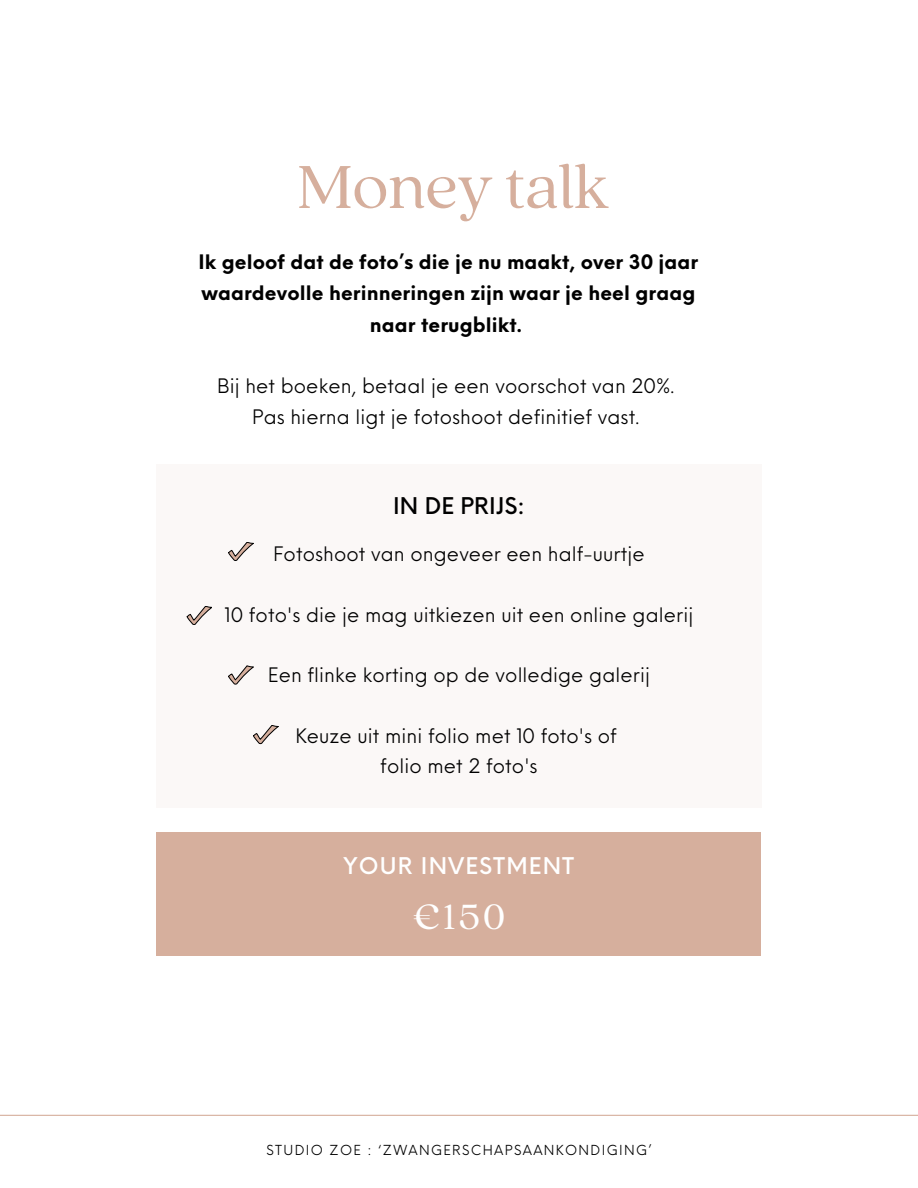
<style>
.page{position:relative;width:918px;height:1188px;background:#fff}
.page>*{position:absolute;margin:0;border:0;box-sizing:border-box;transform-origin:0 0}
.t1{font:67.5px "Quincy CF";color:#d6af9d}
.t2{font:39px "Quincy CF";color:#fff}
.t3{font:500 22.5px "Neue Einstellung";letter-spacing:.05em;color:#fff}
.t4{font:500 22.5px "Neue Einstellung";letter-spacing:.005em;color:#000}
.t5{font:19.5px/30.3px "Neue Einstellung";letter-spacing:.005em;color:#000;text-align:center}
.t6{font:700 19.5px/31.5px "Neue Einstellung";letter-spacing:.005em;color:#000;text-align:center}
.t7{font:13.5px "Neue Einstellung";letter-spacing:.1em;color:#000}
</style>
<div class="page">
<hr style="left:0;top:1115px;width:918px;height:1px;background:#d6af9d">
<div style="left:157px;top:465px;width:604px;height:343px;background:#f8f4f1"></div>
<svg style="left:228px;top:542px;width:25px;height:19px"></svg>
<svg style="left:187px;top:606px;width:25px;height:19px"></svg>
<svg style="left:228px;top:666px;width:25px;height:18px"></svg>
<div style="left:157px;top:833px;width:604px;height:123px;background:#d6af9d"></div>
<svg style="left:253px;top:725px;width:25px;height:19px"></svg>
<h1 class="t1" style="left:297px;top:143px;width:313px">Money talk</h1>
<h4 class="t6" style="left:199px;top:244px;width:501px">Ik geloof dat de foto’s die je nu maakt, over 30 jaar waardevolle herinneringen zijn waar je heel graag naar terugblikt.</h4>
<h5 class="t5" style="left:217px;top:369px;width:459px">Bij het boeken, betaal je een voorschot van 20%.<br>Pas hierna ligt je fotoshoot definitief vast.</h5>
<h5 class="t4" style="left:393px;top:486px;width:133px">IN DE PRIJS:</h5>
<h3 class="t5" style="left:273px;top:537px;width:373px">Fotoshoot van ongeveer een half-uurtje</h3>
<p class="t5" style="left:225px;top:597px;width:470px">10 foto's die je mag uitkiezen uit een online galerij</p>
<h5 class="t5" style="left:268px;top:658px;width:384px">Een flinke korting op de volledige galerij</h5>
<h5 class="t5" style="left:296px;top:719px;width:323px">Keuze uit mini folio met 10 foto's of folio met 2 foto's</h5>
<p class="t3" style="left:344px;top:846px;width:232px">YOUR INVESTMENT</p>
<h5 class="t2" style="left:413px;top:891px;width:94px">€150</h5>
<p class="t7" style="left:266px;top:1138px;width:387px">STUDIO ZOE : ‘ZWANGERSCHAPSAANKONDIGING’</p>
</div>
